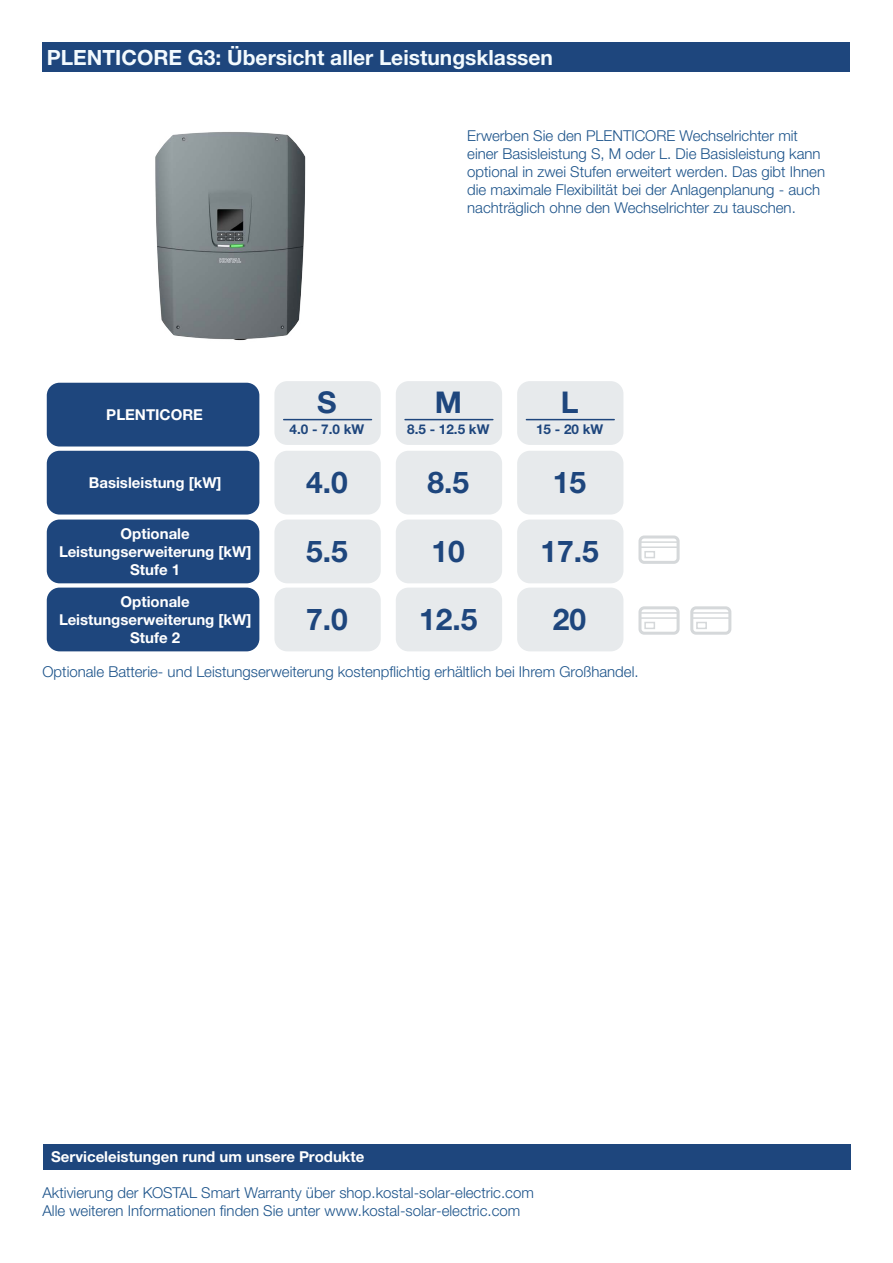
<style>
.page{position:relative;width:893px;height:1263px;background:#fff}
.page>*{position:absolute;margin:0;border:0;box-sizing:border-box;transform-origin:0 0}
.t1{font:700 30px "Helvetica Neue LTW1 G";color:#1e467d}
.t2{font:700 21px "Helvetica Neue LTW1 G";color:#f3fafe}
.t3{font:300 15px/18px "Helvetica Neue LTW1 G";color:#1c538a}
.t4{font:700 15px/18px "Helvetica Neue LTW1 G";color:#fff;text-align:center}
.t5{font:700 13.5px "Helvetica Neue LTW1 G";color:#1e467d}
</style>
<div class="page">
<div style="left:274px;top:381px;width:107px;height:64px;background:#e7eaec;border-radius:13px"></div>
<div style="left:396px;top:381px;width:106px;height:64px;background:#e7eaec;border-radius:13px"></div>
<div style="left:517px;top:381px;width:106px;height:64px;background:#e7eaec;border-radius:13px"></div>
<hr style="left:405px;top:419px;width:88px;height:1px;background:#1e467d">
<hr style="left:284px;top:419px;width:87px;height:1px;background:#1e467d">
<hr style="left:526px;top:419px;width:88px;height:1px;background:#1e467d">
<div style="left:274px;top:519px;width:107px;height:64px;background:#e7eaec;border-radius:13px"></div>
<div style="left:274px;top:451px;width:107px;height:63px;background:#e7eaec;border-radius:13px"></div>
<div style="left:274px;top:588px;width:107px;height:63px;background:#e7eaec;border-radius:13px"></div>
<div style="left:396px;top:519px;width:106px;height:64px;background:#e7eaec;border-radius:13px"></div>
<div style="left:396px;top:451px;width:106px;height:63px;background:#e7eaec;border-radius:13px"></div>
<div style="left:396px;top:588px;width:106px;height:63px;background:#e7eaec;border-radius:13px"></div>
<div style="left:517px;top:519px;width:106px;height:64px;background:#e7eaec;border-radius:13px"></div>
<div style="left:517px;top:451px;width:106px;height:63px;background:#e7eaec;border-radius:13px"></div>
<div style="left:517px;top:588px;width:106px;height:63px;background:#e7eaec;border-radius:13px"></div>
<div style="left:47px;top:383px;width:212px;height:63px;background:#1e467d;border-radius:13px"></div>
<div style="left:47px;top:451px;width:212px;height:63px;background:#1e467d;border-radius:13px"></div>
<div style="left:47px;top:519px;width:212px;height:64px;background:#1e467d;border-radius:13px"></div>
<div style="left:47px;top:588px;width:212px;height:63px;background:#1e467d;border-radius:13px"></div>
<div style="left:638px;top:535px;width:42px;height:29px;border:3px solid #d5d8da;border-radius:4px"></div>
<hr style="left:639px;top:541px;width:40px;height:2px;background:#d5d8da">
<hr style="left:639px;top:546px;width:40px;height:2px;background:#d5d8da">
<div style="left:644px;top:551px;width:11px;height:7px;border:2px solid #d5d8da"></div>
<div style="left:690px;top:606px;width:41px;height:29px;border:3px solid #d5d8da;border-radius:4px"></div>
<hr style="left:691px;top:612px;width:39px;height:2px;background:#d5d8da">
<hr style="left:691px;top:617px;width:39px;height:2px;background:#d5d8da">
<div style="left:696px;top:622px;width:11px;height:7px;border:2px solid #d5d8da"></div>
<div style="left:638px;top:606px;width:42px;height:29px;border:3px solid #d5d8da;border-radius:4px"></div>
<hr style="left:639px;top:612px;width:40px;height:2px;background:#d5d8da">
<hr style="left:639px;top:617px;width:40px;height:2px;background:#d5d8da">
<div style="left:644px;top:622px;width:11px;height:7px;border:2px solid #d5d8da"></div>
<img style="left:155px;top:132px;width:151px;height:209px">
<div style="left:43px;top:43px;width:807px;height:29px;background:#1e467d"></div>
<div style="left:43px;top:1144px;width:807px;height:25px;background:#1e467d"></div>
<h2 class="t2" style="left:47px;top:44px;width:508px">PLENTICORE G3: Übersicht aller Leistungsklassen</h2>
<p class="t3" style="left:467px;top:127px;width:359px">Erwerben Sie den PLENTICORE Wechselrichter mit einer Basisleistung S, M oder L. Die Basisleistung kann optional in zwei Stufen erweitert werden. Das gibt Ihnen die maximale Flexibilität bei der Anlagenplanung - auch nachträglich ohne den Wechselrichter zu tauschen.</p>
<p class="t4" style="left:106px;top:405px;width:98px">PLENTICORE</p>
<p class="t4" style="left:89px;top:474px;width:134px">Basisleistung [kW]</p>
<p class="t4" style="left:59px;top:524px;width:194px">Optionale<br>Leistungserweiterung [kW]<br>Stufe 1</p>
<p class="t4" style="left:59px;top:592px;width:194px">Optionale<br>Leistungserweiterung [kW]<br>Stufe 2</p>
<h1 class="t1" style="left:317px;top:384px;width:21px">S</h1>
<p class="t5" style="left:290px;top:421px;width:76px">4.0 - 7.0 kW</p>
<h1 class="t1" style="left:306px;top:464px;width:43px">4.0</h1>
<h1 class="t1" style="left:306px;top:533px;width:43px">5.5</h1>
<h1 class="t1" style="left:306px;top:601px;width:43px">7.0</h1>
<h1 class="t1" style="left:435px;top:384px;width:29px">M</h1>
<p class="t5" style="left:407px;top:421px;width:84px">8.5 - 12.5 kW</p>
<h1 class="t1" style="left:427px;top:464px;width:43px">8.5</h1>
<h1 class="t1" style="left:432px;top:533px;width:35px">10</h1>
<h1 class="t1" style="left:419px;top:601px;width:60px">12.5</h1>
<h1 class="t1" style="left:561px;top:384px;width:19px">L</h1>
<p class="t5" style="left:536px;top:421px;width:69px">15 - 20 kW</p>
<h1 class="t1" style="left:553px;top:464px;width:35px">15</h1>
<h1 class="t1" style="left:540px;top:533px;width:60px">17.5</h1>
<h1 class="t1" style="left:553px;top:601px;width:35px">20</h1>
<p class="t3" style="left:43px;top:662px;width:598px">Optionale Batterie- und Leistungserweiterung kostenpflichtig erhältlich bei Ihrem Großhandel.</p>
<p class="t4" style="left:51px;top:1147px;width:315px">Serviceleistungen rund um unsere Produkte</p>
<p class="t3" style="left:43px;top:1184px;width:493px">Aktivierung der KOSTAL Smart Warranty über shop.kostal-solar-electric.com<br>Alle weiteren Informationen finden Sie unter www.kostal-solar-electric.com</p>
</div>
